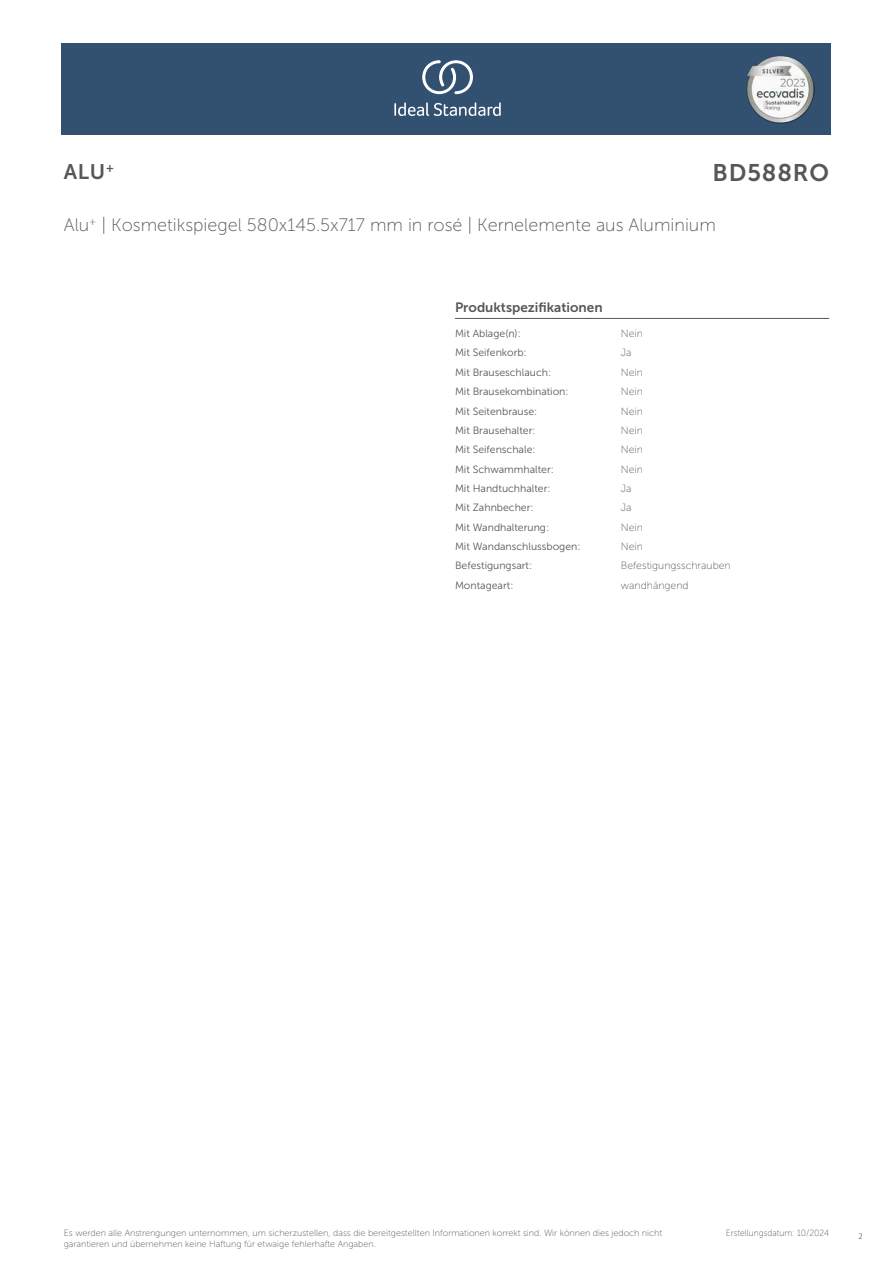
<style>
.page{position:relative;width:893px;height:1263px;background:#fff}
.page>*{position:absolute;margin:0;border:0;box-sizing:border-box;transform-origin:0 0}
.t1{font:24px "Museo Sans 700";letter-spacing:.035em;color:#575756}
.t2{font:21px "Museo Sans 700";color:#575756}
.t3{font:18px "Museo Sans 100";color:#575756}
.t4{font:13.5px "Museo Sans 700";color:#575756}
.t5{font:10.5px "Museo Sans 300";color:#575756}
.t6{font:10.5px "Museo Sans 100";color:#575756}
.t7{font:9px/10.8px "Museo Sans 100";color:#575756}
.t8{font:9px "Museo Sans 100";color:#575756;scale:.95 1}
.t9{font:300 9px "Calibri";color:#575756;scale:.95 1}
</style>
<div class="page">
<div style="left:62px;top:43px;width:769px;height:91px;background:#325070"></div>
<hr style="left:455px;top:318px;width:166px;height:1px;background:#575756">
<hr style="left:621px;top:318px;width:208px;height:1px;background:#575756">
<svg style="left:394px;top:102px;width:107px;height:14px"></svg>
<svg style="left:422px;top:60px;width:51px;height:34px"></svg>
<img style="left:746px;top:56px;width:68px;height:67px">
<h2 class="t2" style="left:64px;top:160px;width:52px">ALU<sup>+</sup></h2>
<h1 class="t1" style="left:713px;top:160px;width:118px">BD588RO</h1>
<h3 class="t3" style="left:64px;top:215px;width:654px">Alu<sup>+</sup> | Kosmetikspiegel 580x145.5x717 mm in rosé | Kernelemente aus Aluminium</h3>
<p class="t4" style="left:455px;top:300px;width:149px">Produktspezifikationen</p>
<p class="t5" style="left:455px;top:328px;width:67px">Mit Ablage(n):</p>
<p class="t6" style="left:621px;top:328px;width:24px">Nein</p>
<p class="t5" style="left:455px;top:347px;width:73px">Mit Seifenkorb:</p>
<p class="t6" style="left:621px;top:347px;width:12px">Ja</p>
<p class="t5" style="left:455px;top:367px;width:98px">Mit Brauseschlauch:</p>
<p class="t6" style="left:621px;top:367px;width:24px">Nein</p>
<p class="t5" style="left:455px;top:386px;width:115px">Mit Brausekombination:</p>
<p class="t6" style="left:621px;top:386px;width:24px">Nein</p>
<p class="t5" style="left:455px;top:405px;width:84px">Mit Seitenbrause:</p>
<p class="t6" style="left:621px;top:405px;width:24px">Nein</p>
<p class="t5" style="left:455px;top:425px;width:82px">Mit Brausehalter:</p>
<p class="t6" style="left:621px;top:425px;width:24px">Nein</p>
<p class="t5" style="left:455px;top:444px;width:82px">Mit Seifenschale:</p>
<p class="t6" style="left:621px;top:444px;width:24px">Nein</p>
<p class="t5" style="left:455px;top:463px;width:100px">Mit Schwammhalter:</p>
<p class="t6" style="left:621px;top:463px;width:24px">Nein</p>
<p class="t5" style="left:455px;top:483px;width:97px">Mit Handtuchhalter:</p>
<p class="t6" style="left:621px;top:483px;width:12px">Ja</p>
<p class="t5" style="left:455px;top:502px;width:80px">Mit Zahnbecher:</p>
<p class="t6" style="left:621px;top:502px;width:12px">Ja</p>
<p class="t5" style="left:455px;top:521px;width:96px">Mit Wandhalterung:</p>
<p class="t6" style="left:621px;top:521px;width:24px">Nein</p>
<p class="t5" style="left:455px;top:541px;width:127px">Mit Wandanschlussbogen:</p>
<p class="t6" style="left:621px;top:541px;width:24px">Nein</p>
<p class="t5" style="left:455px;top:560px;width:79px">Befestigungsart:</p>
<p class="t6" style="left:621px;top:560px;width:111px">Befestigungsschrauben</p>
<p class="t5" style="left:455px;top:579px;width:60px">Montageart:</p>
<p class="t6" style="left:621px;top:579px;width:69px">wandhängend</p>
<p class="t7" style="left:64px;top:1227px;width:600px">Es werden alle Anstrengungen unternommen, um sicherzustellen, dass die bereitgestellten Informationen korrekt sind. Wir können dies jedoch nicht garantieren und übernehmen keine Haftung für etwaige fehlerhafte Angaben.</p>
<p class="t8" style="left:726px;top:1228px;width:110px">Erstellungsdatum: 10/2024</p>
<p class="t9" style="left:858px;top:1230px;width:6px">2</p>
</div>
